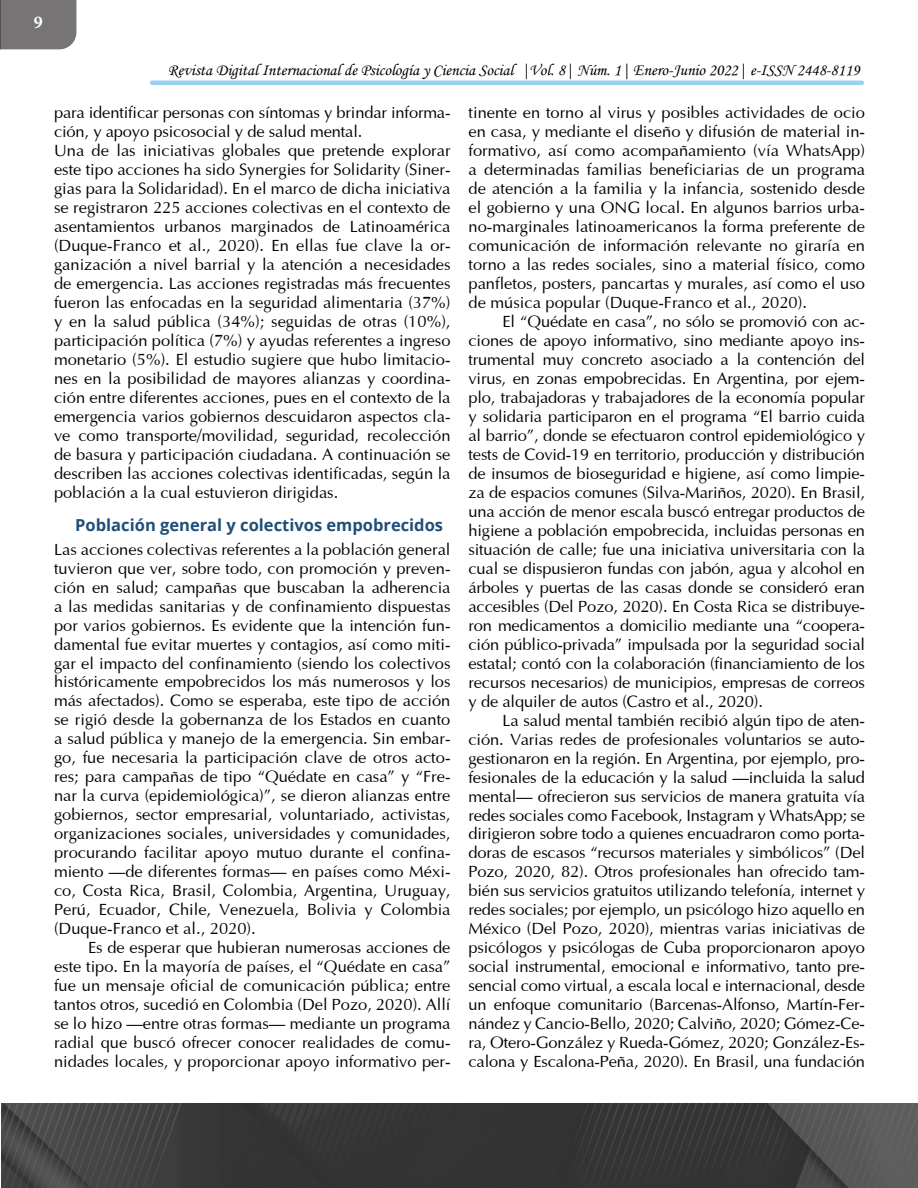
<style>
.page{position:relative;width:918px;height:1188px;background:#fff}
.page>*{position:absolute;margin:0;border:0;box-sizing:border-box;transform-origin:0 0}
.t1{font:700 18px "Minion Pro";color:#fff}
.t2{font:16.5px/18.9px "Optima";color:#000;text-align:justify}
.t3{font:16.5px "Monotype Corsiva";color:#000}
.Nivel_2{font:700 16.5px "Open Sans";color:#1f4e79}
</style>
<div class="page">
<img style="left:1px;top:1103px;width:917px;height:85px">
<div style="left:0;top:0;width:76px;height:49px;background:#767475"></div>
<hr style="left:150px;top:81px;width:714px;height:4px;background:#9acef3;border-radius:2px">
<p class="t1" style="left:34px;top:10px;width:10px">9</p>
<p class="t3" style="left:168px;top:60px;width:693px">Revista Digital Internacional de Psicología y Ciencia Social |Vol. 8| Núm. 1| Enero-Junio 2022| e-ISSN 2448-8119</p>
<p class="t2" style="left:54px;top:102px;width:398px">para identificar personas con síntomas y brindar informa&shy;ción, y apoyo psicosocial y de salud mental.</p>
<p class="t2" style="left:54px;top:140px;width:398px">Una de las iniciativas globales que pretende explorar este tipo acciones ha sido Synergies for Solidarity (Siner&shy;gias para la Solidaridad). En el marco de dicha iniciativa se registraron 225 acciones colectivas en el contexto de asentamientos urbanos marginados de Latinoamérica (Duque-Franco et al., 2020). En ellas fue clave la or&shy;ganización a nivel barrial y la atención a necesidades de emergencia. Las acciones registradas más frecuentes fueron las enfocadas en la seguridad alimentaria (37%) y en la salud pública (34%); seguidas de otras (10%), participación política (7%) y ayudas referentes a ingreso monetario (5%). El estudio sugiere que hubo limitacio&shy;nes en la posibilidad de mayores alianzas y coordina&shy;ción entre diferentes acciones, pues en el contexto de la emergencia varios gobiernos descuidaron aspectos cla&shy;ve como transporte/movilidad, seguridad, recolección de basura y participación ciudadana. A continuación se describen las acciones colectivas identificadas, según la población a la cual estuvieron dirigidas.</p>
<p class="Nivel_2" style="left:75px;top:514px;width:369px">Población general y colectivos empobrecidos</p>
<p class="t2" style="left:54px;top:538px;width:398px">Las acciones colectivas referentes a la población general tuvieron que ver, sobre todo, con promoción y preven&shy;ción en salud; campañas que buscaban la adherencia a las medidas sanitarias y de confinamiento dispuestas por varios gobiernos. Es evidente que la intención fun&shy;damental fue evitar muertes y contagios, así como miti&shy;gar el impacto del confinamiento (siendo los colectivos históricamente empobrecidos los más numerosos y los más afectados). Como se esperaba, este tipo de acción se rigió desde la gobernanza de los Estados en cuanto a salud pública y manejo de la emergencia. Sin embar&shy;go, fue necesaria la participación clave de otros acto&shy;res; para campañas de tipo “Quédate en casa” y “Fre&shy;nar la curva (epidemiológica)”, se dieron alianzas entre gobiernos, sector empresarial, voluntariado, activistas, organizaciones sociales, universidades y comunidades, procurando facilitar apoyo mutuo durante el confina&shy;miento —de diferentes formas— en países como Méxi&shy;co, Costa Rica, Brasil, Colombia, Argentina, Uruguay, Perú, Ecuador, Chile, Venezuela, Bolivia y Colombia (Duque-Franco et al., 2020).</p>
<p class="t2" style="left:54px;top:937px;width:398px;text-indent:34px">Es de esperar que hubieran numerosas acciones de este tipo. En la mayoría de países, el “Quédate en casa” fue un mensaje oficial de comunicación pública; entre tantos otros, sucedió en Colombia (Del Pozo, 2020). Allí se lo hizo —entre otras formas— mediante un programa radial que buscó ofrecer conocer realidades de comu&shy;nidades locales, y proporcionar apoyo informativo per-</p>
<p class="t2" style="left:469px;top:102px;width:398px">tinente en torno al virus y posibles actividades de ocio en casa, y mediante el diseño y difusión de material in&shy;formativo, así como acompañamiento (vía WhatsApp) a determinadas familias beneficiarias de un programa de atención a la familia y la infancia, sostenido desde el gobierno y una ONG local. En algunos barrios urba&shy;no-marginales latinoamericanos la forma preferente de comunicación de información relevante no giraría en torno a las redes sociales, sino a material físico, como panfletos, posters, pancartas y murales, así como el uso de música popular (Duque-Franco et al., 2020).</p>
<p class="t2" style="left:469px;top:311px;width:398px;text-indent:34px">El “Quédate en casa”, no sólo se promovió con ac&shy;ciones de apoyo informativo, sino mediante apoyo ins&shy;trumental muy concreto asociado a la contención del virus, en zonas empobrecidas. En Argentina, por ejem&shy;plo, trabajadoras y trabajadores de la economía popular y solidaria participaron en el programa “El barrio cuida al barrio”, donde se efectuaron control epidemiológico y tests de Covid-19 en territorio, producción y distribución de insumos de bioseguridad e higiene, así como limpie&shy;za de espacios comunes (Silva-Mariños, 2020). En Brasil, una acción de menor escala buscó entregar productos de higiene a población empobrecida, incluidas personas en situación de calle; fue una iniciativa universitaria con la cual se dispusieron fundas con jabón, agua y alcohol en árboles y puertas de las casas donde se consideró eran accesibles (Del Pozo, 2020). En Costa Rica se distribuye&shy;ron medicamentos a domicilio mediante una “coopera&shy;ción público-privada” impulsada por la seguridad social estatal; contó con la colaboración (financiamiento de los recursos necesarios) de municipios, empresas de correos y de alquiler de autos (Castro et al., 2020).</p>
<p class="t2" style="left:469px;top:709px;width:398px;text-indent:34px">La salud mental también recibió algún tipo de aten&shy;ción. Varias redes de profesionales voluntarios se auto&shy;gestionaron en la región. En Argentina, por ejemplo, pro&shy;fesionales de la educación y la salud —incluida la salud mental— ofrecieron sus servicios de manera gratuita vía redes sociales como Facebook, Instagram y WhatsApp; se dirigieron sobre todo a quienes encuadraron como porta&shy;doras de escasos “recursos materiales y simbólicos” (Del Pozo, 2020, 82). Otros profesionales han ofrecido tam&shy;bién sus servicios gratuitos utilizando telefonía, internet y redes sociales; por ejemplo, un psicólogo hizo aquello en México (Del Pozo, 2020), mientras varias iniciativas de psicólogos y psicólogas de Cuba proporcionaron apoyo social instrumental, emocional e informativo, tanto pre&shy;sencial como virtual, a escala local e internacional, desde un enfoque comunitario (Barcenas-Alfonso, Martín-Fer&shy;nández y Cancio-Bello, 2020; Calviño, 2020; Gómez-Ce&shy;ra, Otero-González y Rueda-Gómez, 2020; González-Es&shy;calona y Escalona-Peña, 2020). En Brasil, una fundación</p>
</div>
